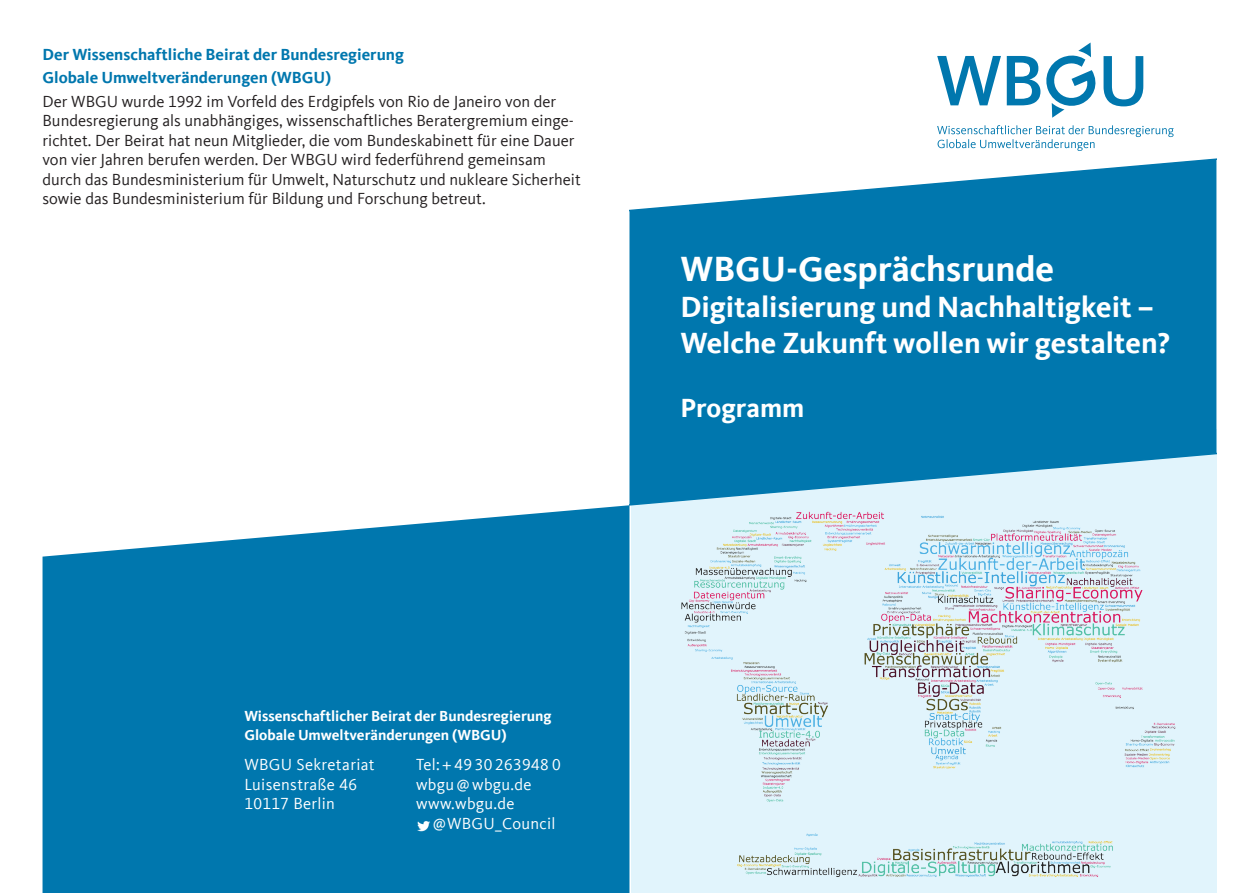
<style>
.page{position:relative;width:1259px;height:893px;background:#fff}
.page>*{position:absolute;margin:0;border:0;box-sizing:border-box;transform-origin:0 0}
.t1{font:700 36px "Kievit Offc";color:#fff}
.t2{font:700 30px/36px "Kievit Offc";color:#fff}
.t3{font:700 27px "Kievit Offc";color:#fff}
.t4{font:16.5px/19.5px "Kievit Offc";color:#231f20}
.t5{font:16.5px/19.8px "Kievit Offc";letter-spacing:.02em;color:#fff}
.t6{font:700 16.5px/22.5px "Kievit Offc";color:#0077ae}
.t7{font:700 15px/18.3px "Kievit Offc";color:#fff}
</style>
<div class="page">
<img style="left:631px;top:560px;width:585px;height:333px">
<svg style="left:629px;top:158px;width:587px;height:402px;background:#3c97c1"></svg>
<div style="left:43px;top:505px;width:586px;height:388px;background:#0077ae"></div>
<svg style="left:937px;top:43px;width:206px;height:75px"></svg>
<svg style="left:937px;top:125px;width:236px;height:26px"></svg>
<img style="left:416px;top:816px;width:17px;height:20px">
<p class="t6" style="left:43px;top:44px;width:363px">Der Wissenschaftliche Beirat der Bundesregierung<br>Globale Umweltveränderungen (WBGU)</p>
<p class="t4" style="left:43px;top:92px;width:540px">Der WBGU wurde 1992 im Vorfeld des Erdgipfels von Rio de Janeiro von der Bundesregierung als unabhängiges, wissenschaftliches Beratergremium einge&shy;richtet. Der Beirat hat neun Mitglieder, die vom Bundeskabinett für eine Dauer von vier Jahren berufen werden. Der WBGU wird federführend gemeinsam durch das Bundesministerium für Umwelt, Naturschutz und nukleare Sicherheit sowie das Bundesministerium für Bildung und Forschung betreut.</p>
<h1 class="t1" style="left:680px;top:248px;width:375px">WBGU-Gesprächsrunde</h1>
<h2 class="t2" style="left:680px;top:289px;width:491px">Digitalisierung und Nachhaltigkeit –<br>Welche Zukunft wollen wir gestalten?</h2>
<h3 class="t3" style="left:680px;top:392px;width:125px">Programm</h3>
<p class="t7" style="left:244px;top:707px;width:309px">Wissenschaftlicher Beirat der Bundesregierung<br>Globale Umweltveränderungen (WBGU)</p>
<p class="t5" style="left:244px;top:755px;width:132px">WBGU Sekretariat<br>Luisenstraße 46<br>10117 Berlin</p>
<p class="t5" style="left:416px;top:755px;width:146px">Tel: + 49 30 263948 0 wbgu @ wbgu.de www.wbgu.de</p>
<p class="t5" style="left:433px;top:814px;width:124px">@WBGU_Council</p>
</div>
